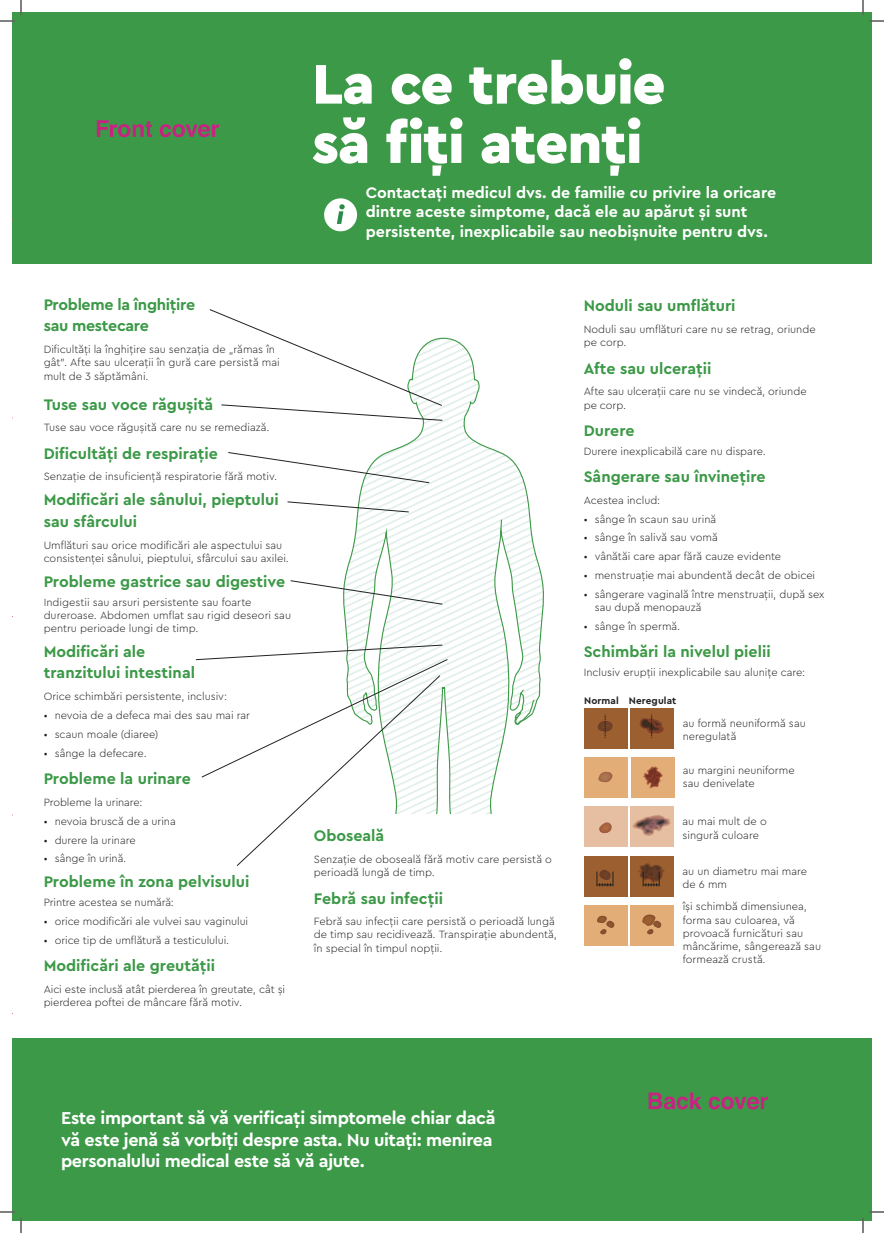
<style>
.page{position:relative;width:884px;height:1233px;background:#fff}
.page>*{position:absolute;margin:0;border:0;box-sizing:border-box;transform-origin:0 0}
.t1{font:900 58.3px/59.3px "Cera Pro Macmillan";letter-spacing:-.02em;color:#fff}
.t2{font:700 18px/21.6px "Cera Pro Macmillan";letter-spacing:-.02em;color:#fff}
.t3{font:700 16px/21.6px "Cera Pro Macmillan";color:#3c9947}
.t4{font:700 16px/19.2px "Cera Pro Macmillan";color:#fff}
.t5{font:700 16px/21.6px "Cera Pro Macmillan";letter-spacing:-.02em;color:#3c9947}
.t6{font:300 11px/13.2px "Cera Pro Macmillan";color:#222221}
.t7{font:700 10px "Cera Pro Macmillan";letter-spacing:.01em;color:#222221}
</style>
<div class="page">
<div style="left:12px;top:12px;width:859px;height:252px;background:#3c9947"></div>
<div style="left:12px;top:1038px;width:859px;height:182px;background:#3c9947"></div>
<svg style="left:97px;top:120px;width:122px;height:17px"></svg>
<svg style="left:649px;top:1092px;width:119px;height:17px"></svg>
<div style="left:324px;top:198px;width:33px;height:33px;background:#fff;border-radius:50%"></div>
<svg style="left:337px;top:204px;width:8px;height:20px"></svg>
<div style="left:630px;top:708px;width:44px;height:41px;background:#9b5f30"></div>
<svg style="left:640px;top:714px;width:24px;height:24px"></svg>
<div style="left:584px;top:708px;width:44px;height:41px;background:#9b5f30"></div>
<svg style="left:598px;top:714px;width:15px;height:24px"></svg>
<div style="left:631px;top:757px;width:43px;height:41px;background:#e3ad78"></div>
<svg style="left:643px;top:766px;width:20px;height:22px"></svg>
<div style="left:585px;top:757px;width:43px;height:41px;background:#e3ad78"></div>
<svg style="left:598px;top:771px;width:15px;height:11px"></svg>
<div style="left:630px;top:806px;width:44px;height:41px;background:#e6bea2"></div>
<svg style="left:632px;top:815px;width:39px;height:21px"></svg>
<div style="left:584px;top:806px;width:43px;height:41px;background:#e6bea2"></div>
<svg style="left:599px;top:822px;width:13px;height:12px"></svg>
<div style="left:630px;top:856px;width:44px;height:40px;background:#9b5f30"></div>
<svg style="left:638px;top:863px;width:26px;height:23px"></svg>
<div style="left:584px;top:856px;width:43px;height:40px;background:#9b5f30"></div>
<svg style="left:597px;top:870px;width:17px;height:16px"></svg>
<div style="left:630px;top:904px;width:44px;height:41px;background:#e3ad78"></div>
<svg style="left:642px;top:914px;width:19px;height:21px"></svg>
<div style="left:584px;top:904px;width:43px;height:41px;background:#e3ad78"></div>
<svg style="left:597px;top:915px;width:17px;height:20px"></svg>
<svg style="left:343px;top:337px;width:201px;height:476px"></svg>
<svg style="left:500px;top:519px;width:3px;height:13px"></svg>
<svg style="left:513px;top:689px;width:22px;height:36px"></svg>
<svg style="left:209px;top:309px;width:234px;height:112px"></svg>
<svg style="left:228px;top:451px;width:202px;height:33px"></svg>
<svg style="left:287px;top:501px;width:123px;height:12px"></svg>
<svg style="left:290px;top:579px;width:153px;height:26px"></svg>
<svg style="left:196px;top:644px;width:253px;height:222px"></svg>
<svg style="left:0;top:1211px;width:15px;height:1px"></svg>
<svg style="left:869px;top:1211px;width:15px;height:1px"></svg>
<svg style="left:0;top:0;width:22px;height:22px"></svg>
<svg style="left:20px;top:1218px;width:2px;height:15px"></svg>
<svg style="left:862px;top:0;width:22px;height:22px"></svg>
<svg style="left:862px;top:1218px;width:2px;height:15px"></svg>
<h1 class="t1" style="left:312px;top:48px;width:355px">La ce trebuie să fiți atenți</h1>
<h3 class="t4" style="left:366px;top:181px;width:412px">Contactați medicul dvs. de familie cu privire la oricare dintre aceste simptome, dacă ele au apărut și sunt persistente, inexplicabile sau neobișnuite pentru dvs.</h3>
<h3 class="t5" style="left:44px;top:292px;width:153px">Probleme la înghițire sau mestecare</h3>
<p class="t6" style="left:44px;top:342px;width:238px">Dificultăți la înghițire sau senzația de „rămas în gât”. Afte sau ulcerații în gură care persistă mai mult de 3 săptămâni.</p>
<h3 class="t3" style="left:44px;top:392px;width:171px">Tuse sau voce răgușită</h3>
<p class="t6" style="left:44px;top:420px;width:227px">Tuse sau voce răgușită care nu se remediază.</p>
<h3 class="t3" style="left:44px;top:441px;width:176px">Dificultăți de respirație</h3>
<p class="t6" style="left:44px;top:469px;width:235px">Senzație de insuficiență respiratorie fără motiv.</p>
<h3 class="t3" style="left:44px;top:487px;width:236px">Modificări ale sânului, pieptului sau sfârcului</h3>
<p class="t6" style="left:44px;top:537px;width:247px">Umflături sau orice modificări ale aspectului sau consistenței sânului, pieptului, sfârcului sau axilei.</p>
<h3 class="t3" style="left:44px;top:569px;width:243px">Probleme gastrice sau digestive</h3>
<p class="t6" style="left:44px;top:594px;width:249px">Indigestii sau arsuri persistente sau foarte dureroase. Abdomen umflat sau rigid deseori sau pentru perioade lungi de timp.</p>
<h3 class="t3" style="left:44px;top:639px;width:153px">Modificări ale tranzitului intestinal</h3>
<p class="t6" style="left:44px;top:689px;width:185px">Orice schimbări persistente, inclusiv:</p>
<p class="t6" style="left:44px;top:708px;width:208px">• nevoia de a defeca mai des sau mai rar</p>
<p class="t6" style="left:44px;top:726px;width:116px">• scaun moale (diaree)</p>
<p class="t6" style="left:44px;top:745px;width:105px">• sânge la defecare.</p>
<h3 class="t3" style="left:44px;top:766px;width:149px">Probleme la urinare</h3>
<p class="t6" style="left:44px;top:794px;width:100px">Probleme la urinare:</p>
<p class="t6" style="left:44px;top:813px;width:134px">• nevoia bruscă de a urina</p>
<p class="t6" style="left:44px;top:832px;width:93px">• durere la urinare</p>
<p class="t6" style="left:44px;top:851px;width:84px">• sânge în urină.</p>
<h3 class="t3" style="left:44px;top:869px;width:207px">Probleme în zona pelvisului</h3>
<p class="t6" style="left:44px;top:895px;width:132px">Printre acestea se numără:</p>
<p class="t6" style="left:44px;top:913px;width:206px">• orice modificări ale vulvei sau vaginului</p>
<p class="t6" style="left:44px;top:932px;width:187px">• orice tip de umflătură a testiculului.</p>
<h3 class="t3" style="left:44px;top:953px;width:173px">Modificări ale greutății</h3>
<p class="t6" style="left:44px;top:981px;width:243px">Aici este inclusă atât pierderea în greutate, cât și pierderea poftei de mâncare fără motiv.</p>
<h3 class="t3" style="left:314px;top:823px;width:72px">Oboseală</h3>
<p class="t6" style="left:314px;top:851px;width:239px">Senzație de oboseală fără motiv care persistă o perioadă lungă de timp.</p>
<h3 class="t3" style="left:314px;top:885px;width:131px">Febră sau infecții</h3>
<p class="t6" style="left:314px;top:914px;width:244px">Febră sau infecții care persistă o perioadă lungă de timp sau recidivează. Transpirație abundentă, în special în timpul nopții.</p>
<h3 class="t3" style="left:584px;top:294px;width:153px">Noduli sau umflături</h3>
<p class="t6" style="left:584px;top:322px;width:233px">Noduli sau umflături care nu se retrag, oriunde pe corp.</p>
<h3 class="t3" style="left:584px;top:356px;width:129px">Afte sau ulcerații</h3>
<p class="t6" style="left:584px;top:384px;width:224px">Afte sau ulcerații care nu se vindecă, oriunde pe corp.</p>
<h3 class="t3" style="left:584px;top:418px;width:52px">Durere</h3>
<p class="t6" style="left:584px;top:443px;width:184px">Durere inexplicabilă care nu dispare.</p>
<h3 class="t3" style="left:584px;top:464px;width:183px">Sângerare sau învinețire</h3>
<p class="t6" style="left:584px;top:492px;width:78px">Acestea includ:</p>
<p class="t6" style="left:584px;top:511px;width:134px">• sânge în scaun sau urină</p>
<p class="t6" style="left:584px;top:530px;width:136px">• sânge în salivă sau vomă</p>
<p class="t6" style="left:584px;top:549px;width:199px">• vânătăi care apar fără cauze evidente</p>
<p class="t6" style="left:584px;top:568px;width:233px">• menstruație mai abundentă decât de obicei</p>
<p class="t6" style="left:595px;top:587px;width:231px;text-indent:-11px">• sângerare vaginală între menstruații, după sex sau după menopauză</p>
<p class="t6" style="left:584px;top:619px;width:98px">• sânge în spermă.</p>
<h3 class="t3" style="left:584px;top:639px;width:188px">Schimbări la nivelul pielii</h3>
<p class="t6" style="left:584px;top:665px;width:223px">Inclusiv erupții inexplicabile sau alunițe care:</p>
<p class="t7" style="left:584px;top:692px;width:94px">Normal Neregulat</p>
<p class="t6" style="left:683px;top:716px;width:124px">au formă neuniformă sau neregulată</p>
<p class="t6" style="left:683px;top:762px;width:113px">au margini neuniforme sau denivelate</p>
<p class="t6" style="left:682px;top:814px;width:86px">au mai mult de o singură culoare</p>
<p class="t6" style="left:682px;top:863px;width:126px">au un diametru mai mare de 6 mm</p>
<p class="t6" style="left:683px;top:899px;width:140px">își schimbă dimensiunea, forma sau culoarea, vă provoacă furnicături sau mâncărime, sângerează sau formează crustă.</p>
<h2 class="t2" style="left:61px;top:1105px;width:436px">Este important să vă verificați simptomele chiar dacă vă este jenă să vorbiți despre asta. Nu uitați: menirea personalului medical este să vă ajute.</h2>
</div>
